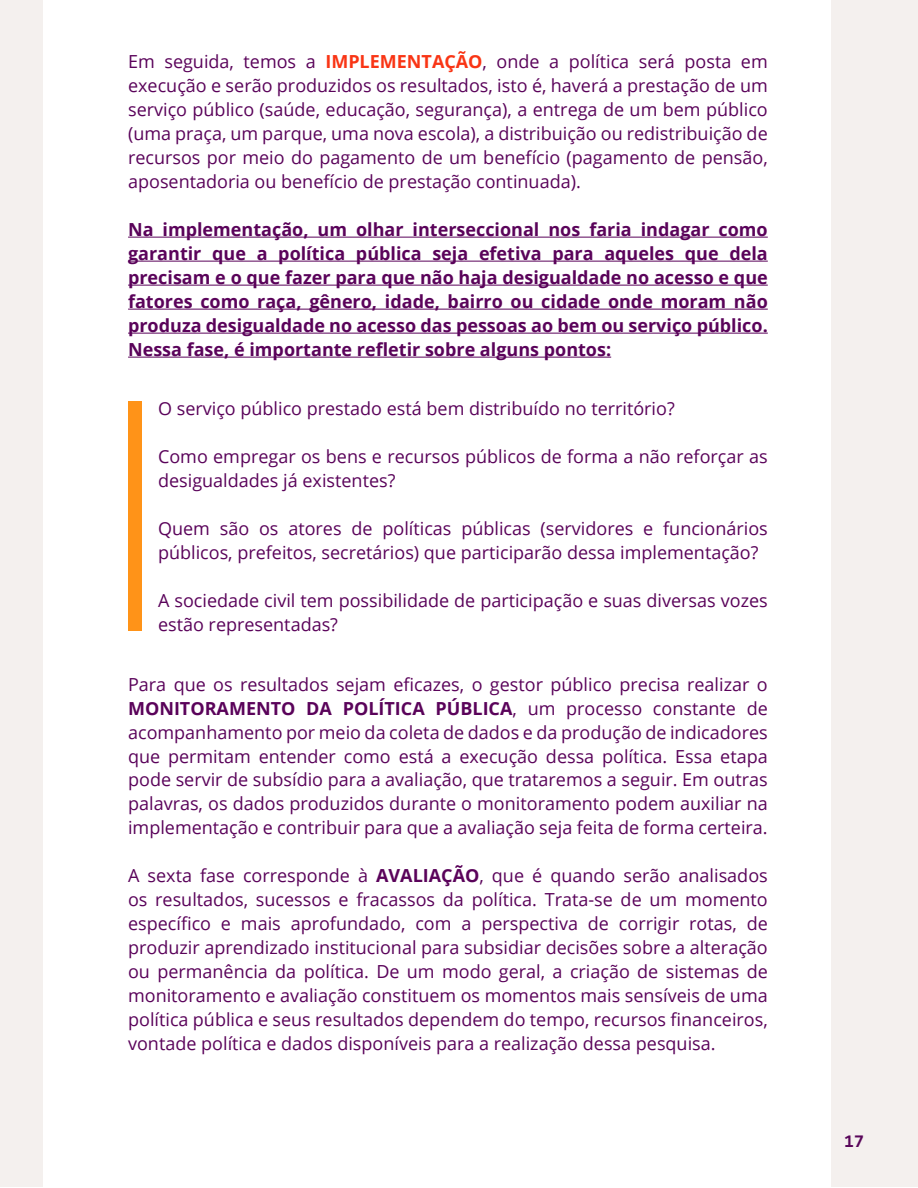
<style>
.page{position:relative;width:918px;height:1188px;background:#fff}
.page>*{position:absolute;margin:0;border:0;box-sizing:border-box;transform-origin:0 0}
.t1{font:18px/24px "Open Sans";color:#5a035a;text-align:justify}
.t2{font:700 18px/24px "Open Sans";color:#5a035a;text-align:justify}
.t3{font:700 18px "Consolas";color:#59065a}
.s1{font-weight:700;color:#f93515}
.s2{font-weight:700}
</style>
<div class="page">
<div style="left:0;top:0;width:918px;height:1187px;background:#f4f0ee"></div>
<div style="left:43px;top:0;width:788px;height:1188px;background:#fff"></div>
<hr style="left:128px;top:237px;width:640px;height:1px;background:#5a035a">
<hr style="left:128px;top:261px;width:640px;height:1px;background:#5a035a">
<hr style="left:128px;top:285px;width:640px;height:1px;background:#5a035a">
<hr style="left:128px;top:309px;width:640px;height:1px;background:#5a035a">
<hr style="left:128px;top:333px;width:640px;height:1px;background:#5a035a">
<hr style="left:128px;top:357px;width:483px;height:1px;background:#5a035a">
<div style="left:128px;top:401px;width:14px;height:230px;background:#ff9318"></div>
<p class="t1" style="left:128px;top:49px;width:641px">Em seguida, temos a <span class="s1">IMPLEMENTAÇÃO</span>, onde a política será posta em execução e serão produzidos os resultados, isto é, haverá a prestação de um serviço público (saúde, educação, segurança), a entrega de um bem público (uma praça, um parque, uma nova escola), a distribuição ou redistribuição de recursos por meio do pagamento de um benefício (pagamento de pensão, aposentadoria ou benefício de prestação continuada).</p>
<p class="t2" style="left:128px;top:217px;width:641px">Na implementação, um olhar interseccional nos faria indagar como garantir que a política pública seja efetiva para aqueles que dela precisam e o que fazer para que não haja desigualdade no acesso e que fatores como raça, gênero, idade, bairro ou cidade onde moram não produza desigualdade no acesso das pessoas ao bem ou serviço público.<br>Nessa fase, é importante refletir sobre alguns pontos:</p>
<p class="t1" style="left:158px;top:396px;width:518px">O serviço público prestado está bem distribuído no território?</p>
<p class="t1" style="left:158px;top:444px;width:611px">Como empregar os bens e recursos públicos de forma a não reforçar as desigualdades já existentes?</p>
<p class="t1" style="left:158px;top:516px;width:611px">Quem são os atores de políticas públicas (servidores e funcionários públicos, prefeitos, secretários) que participarão dessa implementação?</p>
<p class="t1" style="left:158px;top:588px;width:611px">A sociedade civil tem possibilidade de participação e suas diversas vozes estão representadas?</p>
<p class="t1" style="left:128px;top:672px;width:641px">Para que os resultados sejam eficazes, o gestor público precisa realizar o <span class="s2">MONITORAMENTO DA POLÍTICA PÚBLICA</span>, um processo constante de acompanhamento por meio da coleta de dados e da produção de indicadores que permitam entender como está a execução dessa política. Essa etapa pode servir de subsídio para a avaliação, que trataremos a seguir. Em outras palavras, os dados produzidos durante o monitoramento podem auxiliar na implementação e contribuir para que a avaliação seja feita de forma certeira.</p>
<p class="t1" style="left:128px;top:863px;width:641px">A sexta fase corresponde à <span class="s2">AVALIAÇÃO</span>, que é quando serão analisados os resultados, sucessos e fracassos da política. Trata-se de um momento específico e mais aprofundado, com a perspectiva de corrigir rotas, de produzir aprendizado institucional para subsidiar decisões sobre a alteração ou permanência da política. De um modo geral, a criação de sistemas de monitoramento e avaliação constituem os momentos mais sensíveis de uma política pública e seus resultados dependem do tempo, recursos financeiros, vontade política e dados disponíveis para a realização dessa pesquisa.</p>
<p class="t3" style="left:844px;top:1130px;width:21px">17</p>
</div>
